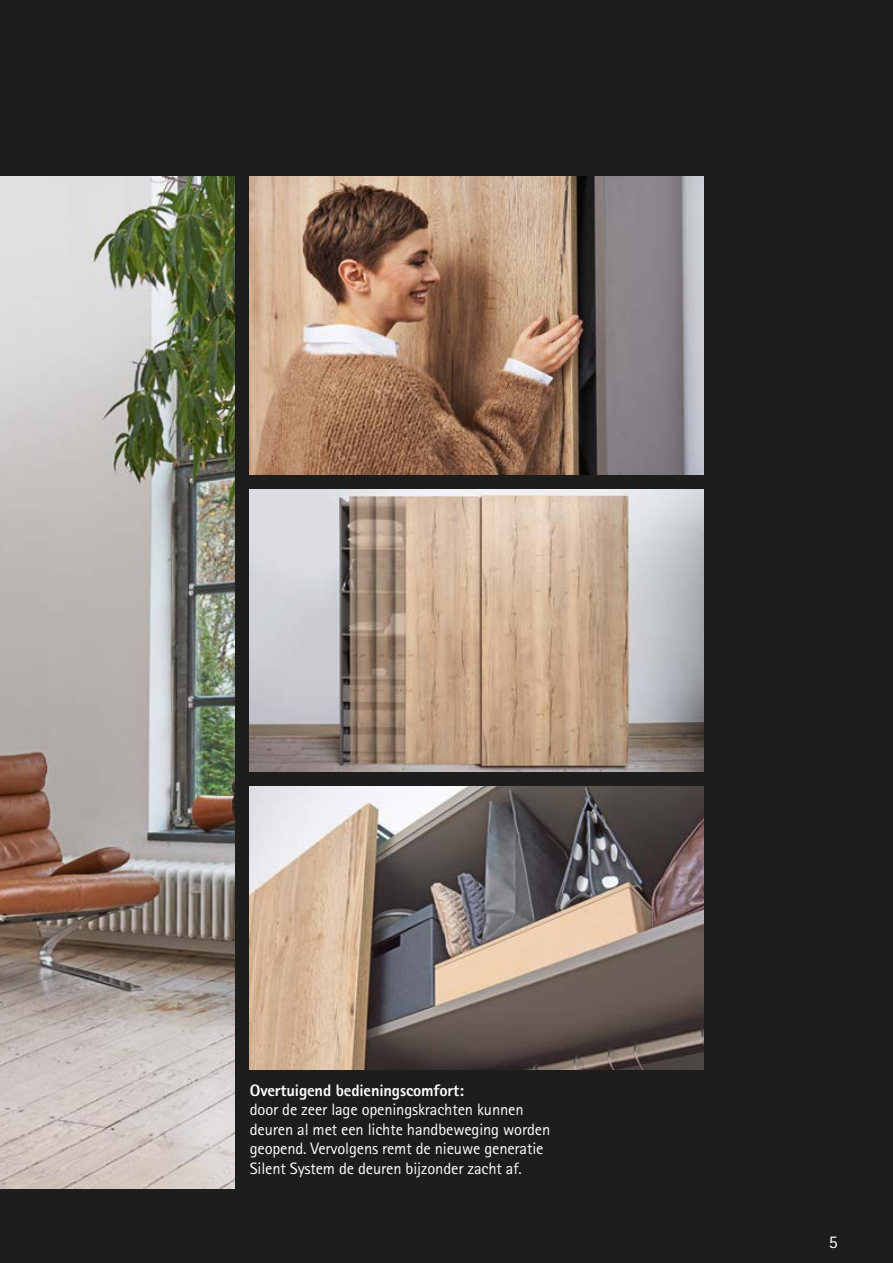
<style>
.page{position:relative;width:893px;height:1263px;background:#1d1d1b}
.page>*{position:absolute;margin:0;border:0;box-sizing:border-box;transform-origin:0 0}
.t1{font:18px "Rotis Sans Serif Pro Cyr";color:#fff}
.t2{font:16.5px/19.5px "Rotis Sans Serif Pro Cyr";letter-spacing:-.01em;color:#fff}
.t3{font:800 16.5px "Rotis Sans Serif Pro Cyr";letter-spacing:-.01em;color:#fff}
</style>
<div class="page">
<img style="left:0;top:176px;width:235px;height:1012px">
<img style="left:250px;top:176px;width:454px;height:298px">
<img style="left:250px;top:489px;width:454px;height:283px">
<img style="left:250px;top:787px;width:454px;height:282px">
<p class="t3" style="left:250px;top:1080px;width:216px">Overtuigend bedieningscomfort:</p>
<p class="t2" style="left:250px;top:1100px;width:302px">door de zeer lage openingskrachten kunnen deuren al met een lichte handbeweging worden geopend. Vervolgens remt de nieuwe generatie Silent System de deuren bijzonder zacht af.</p>
<p class="t1" style="left:829px;top:1231px;width:10px">5</p>
</div>
